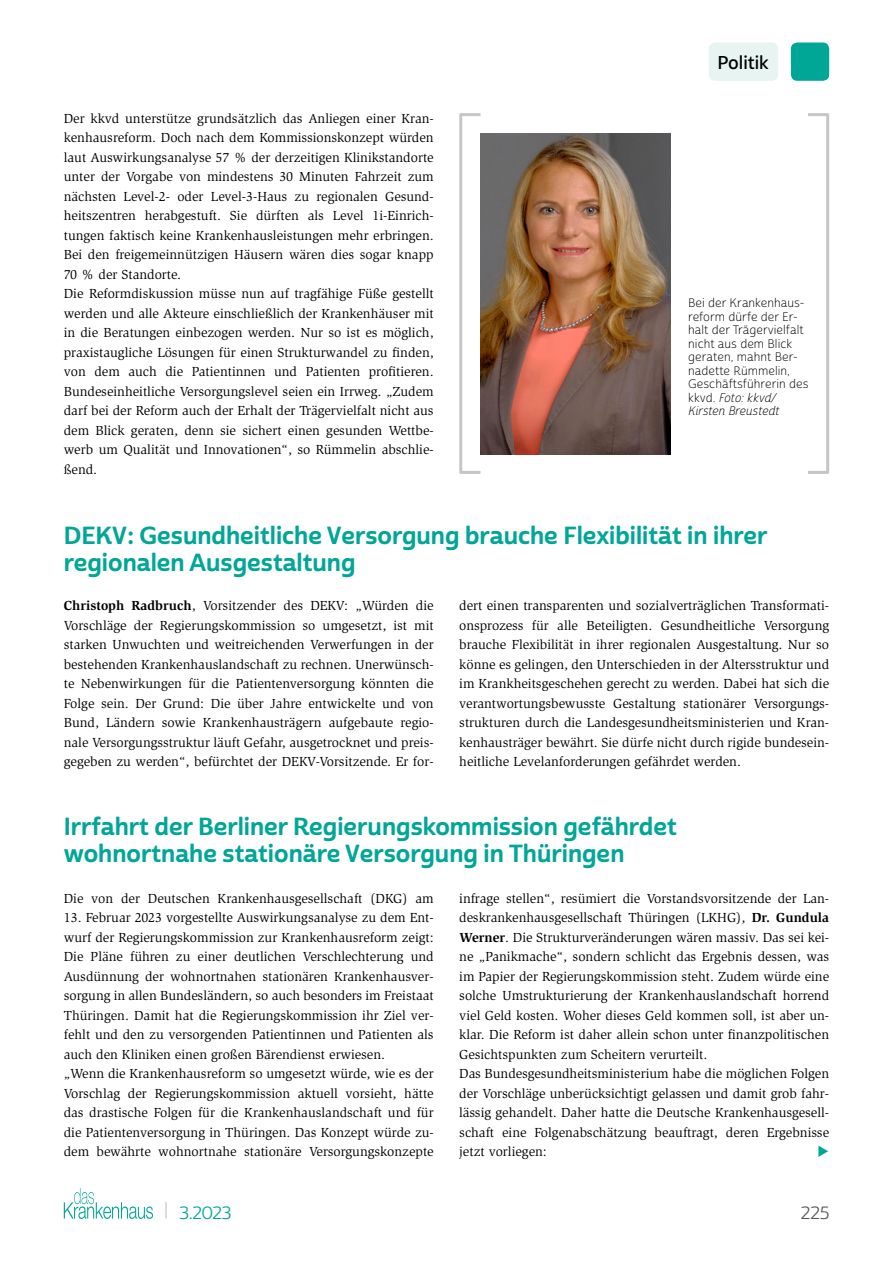
<style>
.page{position:relative;width:893px;height:1263px;background:#fff}
.page>*{position:absolute;margin:0;border:0;box-sizing:border-box;transform-origin:0 0}
.t1{font:24px/27px "Cabrito Sans Nor Bol";color:#00a696}
.t2{font:18px "Cabrito Sans Nor Dem";letter-spacing:-.005em;color:#000}
.t3{font:17.25px "Cabrito Sans Nor Reg";color:#00a696}
.t4{font:17.25px "Cabrito Sans Nor Reg";color:#575756}
.t5{font:13.5px/19.5px "Slimbach Std";color:#000}
.t6{font:12px/13.5px "Cabrito Sans Nor Lig";color:#000}
.t7{font:12px/13.5px "Cabrito Sans Nor Lig It";color:#000}
.s1{font-family:"Cabrito Sans Nor Lig"}
.s2{font-weight:700}
.s3{font-size:18.9px;color:#c6c6c6}
</style>
<div class="page">
<svg style="left:64px;top:1188px;width:89px;height:31px"></svg>
<div style="left:791px;top:43px;width:38px;height:38px;background:#00a696;border-radius:6px"></div>
<div style="left:709px;top:43px;width:69px;height:38px;background:#e7f4f2;border-radius:6px"></div>
<div style="left:459px;top:113px;width:23px;height:361px;border:3px solid #c6c6c6"></div>
<div style="left:806px;top:113px;width:23px;height:361px;border:3px solid #c6c6c6"></div>
<img style="left:480px;top:133px;width:190px;height:321px">
<p class="t5" style="left:64px;top:109px;width:371px">Der kkvd unterstütze grundsätzlich das Anliegen einer Kran&shy;kenhausreform. Doch nach dem Kommissionskonzept würden laut Auswirkungsanalyse 57 % der derzeitigen Klinikstandorte unter der Vorgabe von mindestens 30 Minuten Fahrzeit zum nächsten Level-2- oder Level-3-Haus zu regionalen Gesund&shy;heitszentren herabgestuft. Sie dürften als Level 1i-Einrich&shy;tungen faktisch keine Krankenhausleistungen mehr erbringen.<br>Bei den freigemeinnützigen Häusern wären dies sogar knapp 70 % der Standorte.<br>Die Reformdiskussion müsse nun auf tragfähige Füße gestellt werden und alle Akteure einschließlich der Krankenhäuser mit in die Beratungen einbezogen werden. Nur so ist es möglich, praxistaugliche Lösungen für einen Strukturwandel zu finden, von dem auch die Patientinnen und Patienten profitieren.<br>Bundeseinheitliche Versorgungslevel seien ein Irrweg. „Zudem darf bei der Reform auch der Erhalt der Trägervielfalt nicht aus dem Blick geraten, denn sie sichert einen gesunden Wettbe&shy;werb um Qualität und Innovationen“, so Rümmelin abschlie&shy;ßend.</p>
<h2 class="t2" style="left:717px;top:51px;width:53px">Politik</h2>
<p class="t6" style="left:688px;top:297px;width:122px">Bei der Krankenhaus&shy;reform dürfe der Er&shy;halt der Trägervielfalt nicht aus dem Blick geraten, mahnt Ber&shy;nadette Rümmelin,<br>Geschäftsführerin des</p>
<p class="t7" style="left:688px;top:391px;width:93px"><span class="s1">kkvd.</span> Foto: kkvd/<br>Kirsten Breustedt</p>
<h1 class="t1" style="left:64px;top:522px;width:705px">DEKV: Gesundheitliche Versorgung brauche Flexibilität in ihrer regionalen Ausgestaltung</h1>
<p class="t5" style="left:64px;top:596px;width:371px;text-align:justify"><span class="s2">Christoph Radbruch</span>, Vorsitzender des DEKV: „Würden die Vorschläge der Regierungskommission so umgesetzt, ist mit starken Unwuchten und weitreichenden Verwerfungen in der bestehenden Krankenhauslandschaft zu rechnen. Unerwünsch&shy;te Nebenwirkungen für die Patientenversorgung könnten die Folge sein. Der Grund: Die über Jahre entwickelte und von Bund, Ländern sowie Krankenhausträgern aufgebaute regio&shy;nale Versorgungsstruktur läuft Gefahr, ausgetrocknet und preis&shy;gegeben zu werden“, befürchtet der DEKV-Vorsitzende. Er for-</p>
<p class="t5" style="left:459px;top:596px;width:371px;text-align:justify">dert einen transparenten und sozialverträglichen Transformati&shy;onsprozess für alle Beteiligten. Gesundheitliche Versorgung brauche Flexibilität in ihrer regionalen Ausgestaltung. Nur so könne es gelingen, den Unterschieden in der Altersstruktur und im Krankheitsgeschehen gerecht zu werden. Dabei hat sich die verantwortungsbewusste Gestaltung stationärer Versorgungs&shy;strukturen durch die Landesgesundheitsministerien und Kran&shy;kenhausträger bewährt. Sie dürfe nicht durch rigide bundesein&shy;heitliche Levelanforderungen gefährdet werden.</p>
<h1 class="t1" style="left:64px;top:814px;width:615px">Irrfahrt der Berliner Regierungskommission gefährdet wohnortnahe stationäre Versorgung in Thüringen</h1>
<p class="t5" style="left:64px;top:889px;width:371px">Die von der Deutschen Krankenhausgesellschaft (DKG) am</p>
<p class="t5" style="left:64px;top:908px;width:371px">13. Februar 2023 vorgestellte Auswirkungsanalyse zu dem Ent&shy;wurf der Regierungskommission zur Krankenhausreform zeigt:<br>Die Pläne führen zu einer deutlichen Verschlechterung und Ausdünnung der wohnortnahen stationären Krankenhausver&shy;sorgung in allen Bundesländern, so auch besonders im Freistaat Thüringen. Damit hat die Regierungskommission ihr Ziel ver&shy;fehlt und den zu versorgenden Patientinnen und Patienten als auch den Kliniken einen großen Bärendienst erwiesen.<br>„Wenn die Krankenhausreform so umgesetzt würde, wie es der Vorschlag der Regierungskommission aktuell vorsieht, hätte das drastische Folgen für die Krankenhauslandschaft und für die Patientenversorgung in Thüringen. Das Konzept würde zu&shy;dem bewährte wohnortnahe stationäre Versorgungskonzepte</p>
<p class="t5" style="left:459px;top:889px;width:371px">infrage stellen“, resümiert die Vorstandsvorsitzende der Lan&shy;deskrankenhausgesellschaft Thüringen (LKHG), <span class="s2">Dr. Gundula Werner</span>. Die Strukturveränderungen wären massiv. Das sei kei&shy;ne „Panikmache“, sondern schlicht das Ergebnis dessen, was im Papier der Regierungskommission steht. Zudem würde eine solche Umstrukturierung der Krankenhauslandschaft horrend viel Geld kosten. Woher dieses Geld kommen soll, ist aber un&shy;klar. Die Reform ist daher allein schon unter finanzpolitischen Gesichtspunkten zum Scheitern verurteilt.<br>Das Bundesgesundheitsministerium habe die möglichen Folgen der Vorschläge unberücksichtigt gelassen und damit grob fahr&shy;lässig gehandelt. Daher hatte die Deutsche Krankenhausgesell&shy;schaft eine Folgenabschätzung beauftragt, deren Ergebnisse jetzt vorliegen:</p>
<p class="t3" style="left:164px;top:1202px;width:68px"><span class="s3">|</span> 3.2023</p>
<p class="t4" style="left:801px;top:1202px;width:30px">225</p>
</div>
